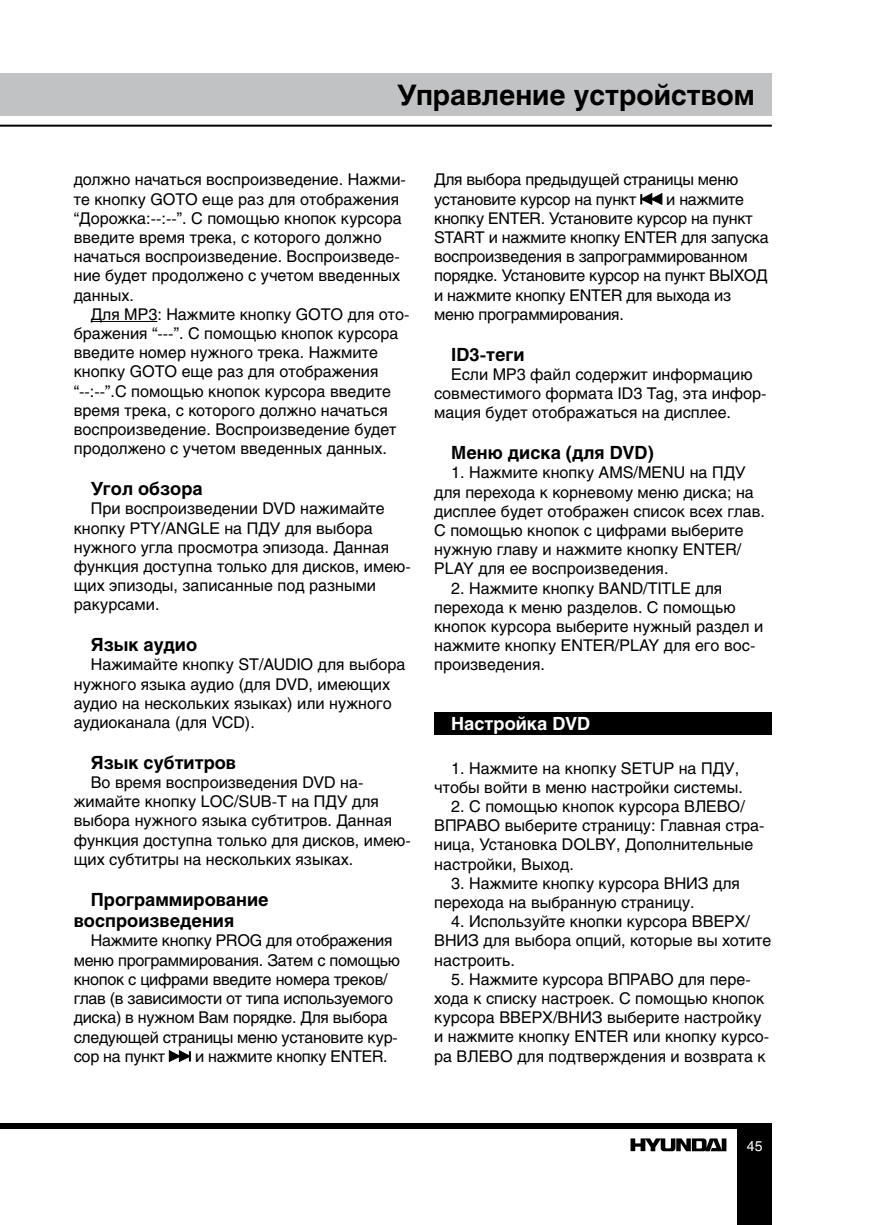
<style>
.page{position:relative;width:874px;height:1225px;background:#fff}
.page>*{position:absolute;margin:0;border:0;box-sizing:border-box;transform-origin:0 0}
.t1{font:700 28px "Helios";color:#000}
.t2{font:700 18px/21.6px "Helios";color:#000}
.t3{font:700 18px "Helios";color:#fff}
.t4{font:16px/19.2px "Helios";color:#000}
.t5{font:16px/19.2px "Helios";letter-spacing:-.02em;color:#000}
.t6{font:14px "Helios";color:#fff}
</style>
<div class="page">
<hr style="left:0;top:125px;width:771px;height:2px;background:#000">
<div style="left:0;top:1122px;width:771px;height:6px;background:#000"></div>
<div style="left:737px;top:1123px;width:34px;height:102px;background:#000"></div>
<div style="left:0;top:74px;width:771px;height:42px;background:#c1c2c4"></div>
<svg style="left:630px;top:1138px;width:96px;height:13px"></svg>
<hr style="left:91px;top:321px;width:66px;height:1px;background:#000">
<svg style="left:169px;top:1050px;width:22px;height:12px"></svg>
<svg style="left:640px;top:193px;width:22px;height:12px"></svg>
<div style="left:434px;top:712px;width:337px;height:23px;background:#000"></div>
<h1 class="t1" style="left:397px;top:79px;width:359px">Управление устройством</h1>
<p class="t4" style="left:74px;top:170px;width:333px">должно начаться воспроизведение. Нажми&shy;те кнопку GOTO еще раз для отображения “Дорожка:--:--”. С помощью кнопок курсора введите время трека, с которого должно начаться воспроизведение. Воспроизведе&shy;ние будет продолжено с учетом введенных данных.</p>
<p class="t4" style="left:74px;top:304px;width:337px;text-indent:17px">Для MP3: Нажмите кнопку GOTO для ото&shy;бражения “---”. С помощью кнопок курсора введите номер нужного трека. Нажмите кнопку GOTO еще раз для отображения “--:--”.С помощью кнопок курсора введите время трека, с которого должно начаться воспроизведение. Воспроизведение будет продолжено с учетом введенных данных.</p>
<p class="t2" style="left:91px;top:478px;width:113px">Угол обзора</p>
<p class="t4" style="left:74px;top:499px;width:338px;text-indent:17px">При воспроизведении DVD нажимайте кнопку PTY/ANGLE на ПДУ для выбора нужного угла просмотра эпизода. Данная функция доступна только для дисков, имею&shy;щих эпизоды, записанные под разными ракурсами.</p>
<p class="t2" style="left:91px;top:634px;width:108px">Язык аудио</p>
<p class="t4" style="left:74px;top:655px;width:333px;text-indent:17px">Нажимайте кнопку ST/AUDIO для выбора нужного языка аудио (для DVD, имеющих аудио на нескольких языках) или нужного аудиоканала (для VCD).</p>
<p class="t2" style="left:91px;top:751px;width:147px">Язык субтитров</p>
<p class="t4" style="left:74px;top:772px;width:338px;text-indent:17px">Во время воспроизведения DVD на&shy;жимайте кнопку LOC/SUB-T на ПДУ для выбора нужного языка субтитров. Данная функция доступна только для дисков, имею&shy;щих субтитры на нескольких языках.</p>
<p class="t2" style="left:74px;top:888px;width:196px;text-indent:17px">Программирование воспроизведения</p>
<p class="t5" style="left:74px;top:931px;width:328px;text-indent:17px">Нажмите кнопку PROG для отображения меню программирования. Затем с помощью кнопок с цифрами введите номера треков/ глав (в зависимости от типа используемого диска) в нужном Вам порядке. Для выбора следующей страницы меню установите кур&shy;сор на пункт</p>
<p class="t5" style="left:195px;top:1046px;width:194px">и нажмите кнопку ENTER.</p>
<p class="t5" style="left:434px;top:170px;width:305px">Для выбора предыдущей страницы меню установите курсор на пункт</p>
<p class="t5" style="left:434px;top:189px;width:336px;text-indent:232px">и нажмите кнопку ENTER. Установите курсор на пункт START и нажмите кнопку ENTER для запуска воспроизведения в запрограммированном порядке. Установите курсор на пункт ВЫХОД и нажмите кнопку ENTER для выхода из меню программирования.</p>
<p class="t2" style="left:451px;top:343px;width:75px">ID3-теги</p>
<p class="t4" style="left:434px;top:364px;width:334px;text-indent:17px">Если MP3 файл содержит информацию совместимого формата ID3 Tag, эта инфор&shy;мация будет отображаться на дисплее.</p>
<p class="t2" style="left:451px;top:442px;width:204px">Меню диска (для DVD)</p>
<p class="t4" style="left:434px;top:463px;width:332px;text-indent:17px">1. Нажмите кнопку AMS/MENU на ПДУ для перехода к корневому меню диска; на дисплее будет отображен список всех глав.<br>С помощью кнопок с цифрами выберите нужную главу и нажмите кнопку ENTER/ PLAY для ее воспроизведения.</p>
<p class="t4" style="left:434px;top:578px;width:330px;text-indent:17px">2. Нажмите кнопку BAND/TITLE для перехода к меню разделов. С помощью кнопок курсора выберите нужный раздел и нажмите кнопку ENTER/PLAY для его вос&shy;произведения.</p>
<p class="t3" style="left:451px;top:713px;width:141px">Настройка DVD</p>
<p class="t4" style="left:434px;top:758px;width:310px;text-align:right">1. Нажмите на кнопку SETUP на ПДУ, чтобы войти в меню настройки системы.</p>
<p class="t4" style="left:434px;top:796px;width:332px;text-indent:17px">2. С помощью кнопок курсора ВЛЕВО/ ВПРАВО выберите страницу: Главная стра&shy;ница, Установка DOLBY, Дополнительные настройки, Выход.</p>
<p class="t4" style="left:434px;top:873px;width:307px;text-indent:17px">3. Нажмите кнопку курсора ВНИЗ для перехода на выбранную страницу.</p>
<p class="t4" style="left:434px;top:911px;width:338px;text-indent:17px">4. Используйте кнопки курсора ВВЕРХ/<br>ВНИЗ для выбора опций, которые вы хотите настроить.</p>
<p class="t4" style="left:434px;top:969px;width:336px;text-align:center">5. Нажмите курсора ВПРАВО для пере&shy;хода к списку настроек. С помощью кнопок курсора ВВЕРХ/ВНИЗ выберите настройку и нажмите кнопку ENTER или кнопку курсо&shy;ра ВЛЕВО для подтверждения и возврата к</p>
<p class="t6" style="left:746px;top:1138px;width:17px">45</p>
</div>
